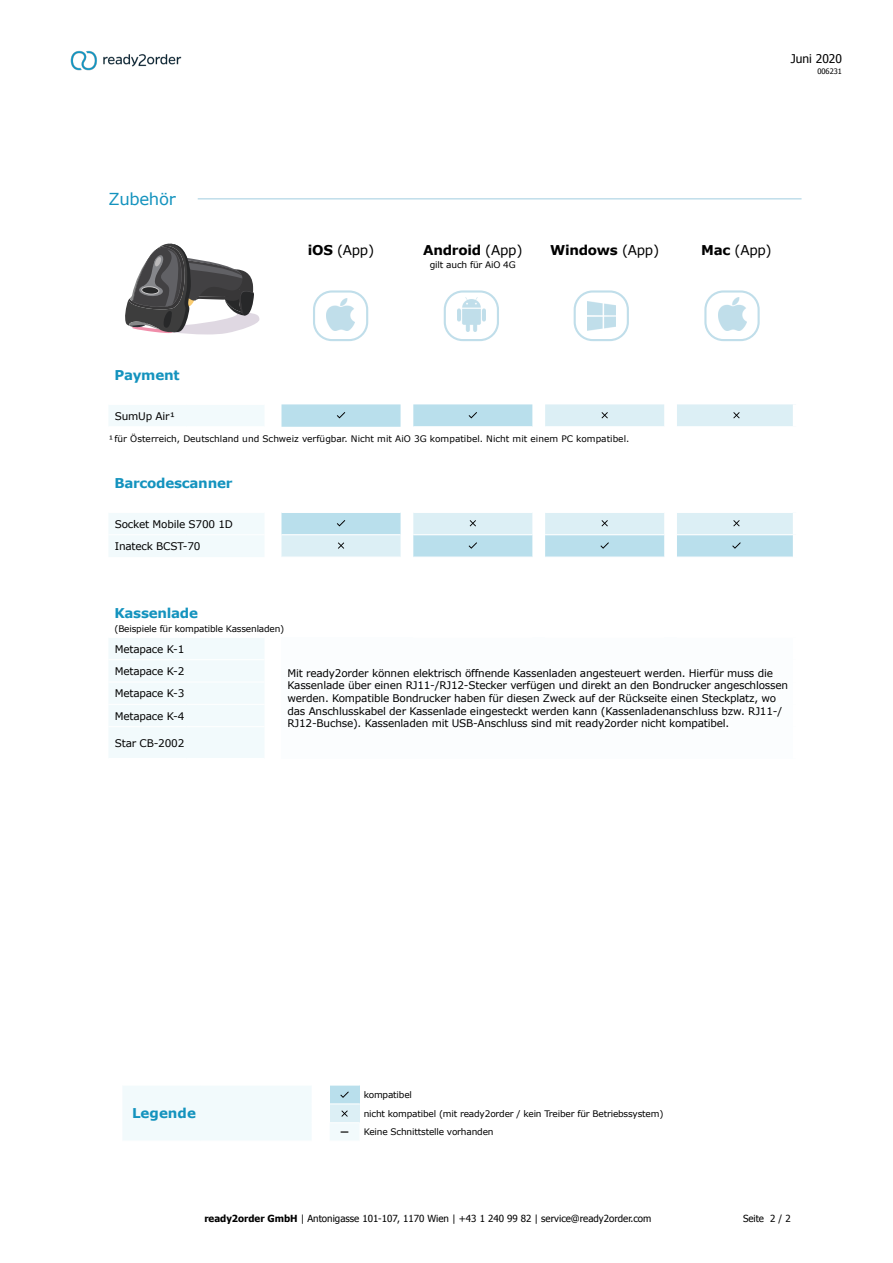
<style>
.page{position:relative;width:893px;height:1263px;background:#fff}
.page>*{position:absolute;margin:0;border:0;box-sizing:border-box;transform-origin:0 0}
.t1{font:16.5px "Verdana";letter-spacing:-.02em;color:#1493be}
.t2{font:700 13.5px "Verdana";letter-spacing:-.02em;color:#1493be}
.t3{font:700 13.5px "Verdana";letter-spacing:-.02em;color:#000}
.t4{font:13.5px "Verdana";letter-spacing:-.02em;color:#000}
.t5{font:700 13.5px "Verdana";color:#1493be}
.t6{font:12px "Tahoma";color:#000}
.t7{font:10.5px/12.6px "Verdana";letter-spacing:-.02em;color:#000}
.t8{font:9.75px "Tahoma";color:#000}
.t9{font:9px/18.9px "Verdana";letter-spacing:-.02em;color:#000}
.t10{font:9px "Verdana";color:#000}
.t11{font:7.5px "Tahoma";color:#000}
.s1{font-weight:700}
.s2{font-weight:400}
</style>
<div class="page">
<img style="left:70px;top:50px;width:112px;height:21px">
<svg style="left:109px;top:405px;width:155px;height:353px;fill:#f2fafc"></svg>
<svg style="left:281px;top:404px;width:512px;height:153px"></svg>
<div style="left:281px;top:637px;width:515px;height:121px;background:#fbfdfe"></div>
<hr style="left:108px;top:534px;width:78px;height:1px;background:#fff">
<hr style="left:186px;top:534px;width:78px;height:1px;background:#fff">
<hr style="left:281px;top:512px;width:120px;height:1px;background:#fff">
<hr style="left:281px;top:534px;width:120px;height:1px;background:#fff">
<hr style="left:413px;top:637px;width:119px;height:1px;background:#fff">
<hr style="left:545px;top:637px;width:119px;height:1px;background:#fff">
<hr style="left:677px;top:637px;width:116px;height:1px;background:#fff">
<div style="left:793px;top:637px;width:6px;height:23px;background:#fff"></div>
<div style="left:793px;top:660px;width:6px;height:22px;background:#fff"></div>
<div style="left:793px;top:682px;width:6px;height:22px;background:#fff"></div>
<div style="left:793px;top:704px;width:6px;height:23px;background:#fff"></div>
<div style="left:793px;top:727px;width:6px;height:31px;background:#fff"></div>
<hr style="left:108px;top:426px;width:78px;height:1px;background:#fff">
<hr style="left:186px;top:426px;width:78px;height:1px;background:#fff">
<hr style="left:413px;top:426px;width:119px;height:1px;background:#fff">
<hr style="left:545px;top:426px;width:119px;height:1px;background:#fff">
<hr style="left:677px;top:426px;width:122px;height:1px;background:#fff">
<hr style="left:281px;top:471px;width:120px;height:1px;background:#fff">
<hr style="left:413px;top:471px;width:119px;height:1px;background:#fff">
<hr style="left:545px;top:471px;width:119px;height:1px;background:#fff">
<hr style="left:677px;top:471px;width:122px;height:1px;background:#fff">
<hr style="left:281px;top:556px;width:120px;height:2px;background:#fff">
<hr style="left:413px;top:556px;width:119px;height:2px;background:#fff">
<hr style="left:545px;top:556px;width:119px;height:2px;background:#fff">
<hr style="left:677px;top:556px;width:116px;height:2px;background:#fff">
<hr style="left:108px;top:637px;width:78px;height:1px;background:#fff">
<hr style="left:186px;top:637px;width:78px;height:1px;background:#fff">
<hr style="left:108px;top:659px;width:78px;height:1px;background:#fff">
<hr style="left:186px;top:659px;width:78px;height:1px;background:#fff">
<hr style="left:108px;top:681px;width:78px;height:1px;background:#fff">
<hr style="left:186px;top:681px;width:78px;height:1px;background:#fff">
<hr style="left:108px;top:704px;width:78px;height:1px;background:#fff">
<hr style="left:186px;top:704px;width:78px;height:1px;background:#fff">
<hr style="left:108px;top:726px;width:78px;height:1px;background:#fff">
<hr style="left:186px;top:726px;width:78px;height:1px;background:#fff">
<hr style="left:108px;top:512px;width:78px;height:1px;background:#fff">
<hr style="left:186px;top:512px;width:78px;height:1px;background:#fff">
<svg style="left:337px;top:412px;width:8px;height:6px"></svg>
<svg style="left:469px;top:412px;width:8px;height:6px"></svg>
<svg style="left:601px;top:412px;width:7px;height:6px"></svg>
<svg style="left:733px;top:412px;width:7px;height:6px"></svg>
<svg style="left:337px;top:520px;width:8px;height:6px"></svg>
<svg style="left:413px;top:512px;width:380px;height:23px;background:#dfeff5"></svg>
<svg style="left:338px;top:542px;width:6px;height:7px"></svg>
<svg style="left:469px;top:542px;width:8px;height:7px"></svg>
<svg style="left:600px;top:542px;width:9px;height:7px"></svg>
<svg style="left:732px;top:542px;width:9px;height:7px"></svg>
<svg style="left:125px;top:244px;width:134px;height:90px"></svg>
<svg style="left:123px;top:1085px;width:236px;height:55px"></svg>
<hr style="left:198px;top:198px;width:603px;height:2px;background:#c0deea">
<img style="left:718px;top:298px;width:28px;height:32px">
<img style="left:457px;top:298px;width:28px;height:34px">
<img style="left:588px;top:302px;width:28px;height:29px">
<img style="left:327px;top:299px;width:28px;height:32px">
<div style="left:574px;top:290px;width:55px;height:51px;border:2px solid #c0deea;border-radius:18px"></div>
<div style="left:313px;top:290px;width:55px;height:51px;border:2px solid #c0deea;border-radius:18px"></div>
<div style="left:704px;top:290px;width:56px;height:51px;border:2px solid #c0deea;border-radius:18px"></div>
<div style="left:444px;top:290px;width:55px;height:51px;border:2px solid #c0deea;border-radius:18px"></div>
<p class="t6" style="left:791px;top:51px;width:53px">Juni 2020</p>
<p class="t11" style="left:817px;top:66px;width:26px">006231</p>
<h1 class="t1" style="left:108px;top:188px;width:69px">Zubehör</h1>
<p class="t4" style="left:308px;top:241px;width:68px"><span class="s1">iOS</span> (App)</p>
<p class="t3" style="left:423px;top:241px;width:101px">Android <span class="s2">(App)</span></p>
<p class="t9" style="left:430px;top:255px;width:87px">gilt auch für AiO 4G</p>
<p class="t3" style="left:550px;top:241px;width:111px">Windows <span class="s2">(App)</span></p>
<p class="t4" style="left:701px;top:241px;width:72px"><span class="s1">Mac</span> (App)</p>
<p class="t2" style="left:114px;top:366px;width:67px">Payment</p>
<p class="t7" style="left:115px;top:410px;width:62px">SumUp Air¹</p>
<p class="t10" style="left:108px;top:433px;width:522px">¹für Österreich, Deutschland und Schweiz verfügbar. Nicht mit AiO 3G kompatibel. Nicht mit einem PC kompatibel.</p>
<p class="t2" style="left:114px;top:474px;width:119px">Barcodescanner</p>
<p class="t7" style="left:115px;top:513px;width:120px;line-height:22.4px">Socket Mobile S700 1D<br>Inateck BCST-70</p>
<p class="t2" style="left:114px;top:604px;width:85px">Kassenlade</p>
<p class="t9" style="left:114px;top:619px;width:171px">(Beispiele für kompatible Kassenladen)</p>
<p class="t7" style="left:115px;top:643px;width:71px">Metapace K-1</p>
<p class="t7" style="left:115px;top:660px;width:71px;line-height:22.4px;text-align:justify">Metapace K-2<br>Metapace K-3<br>Metapace K-4</p>
<p class="t7" style="left:115px;top:737px;width:71px">Star CB-2002</p>
<p class="t7" style="left:287px;top:667px;width:502px">Mit ready2order können elektrisch öffnende Kassenladen angesteuert werden. Hierfür muss die Kassenlade über einen RJ11-/RJ12-Stecker verfügen und direkt an den Bondrucker angeschlossen werden. Kompatible Bondrucker haben für diesen Zweck auf der Rückseite einen Steckplatz, wo das Anschlusskabel der Kassenlade eingesteckt werden kann (Kassenladenanschluss bzw. RJ11-/ RJ12-Buchse). Kassenladen mit USB-Anschluss sind mit ready2order nicht kompatibel.</p>
<p class="t5" style="left:132px;top:1104px;width:65px">Legende</p>
<p class="t9" style="left:364px;top:1085px;width:301px">kompatibel<br>nicht kompatibel (mit ready2order / kein Treiber für Betriebssystem)</p>
<p class="t9" style="left:340px;top:1123px;width:155px"><span class="s1">—</span> Keine Schnittstelle vorhanden</p>
<p class="t8" style="left:204px;top:1212px;width:449px"><span class="s1">ready2order GmbH</span> | Antonigasse 101-107, 1170 Wien | +43 1 240 99 82 | service@ready2order.com</p>
<p class="t8" style="left:743px;top:1212px;width:49px">Seite 2 / 2</p>
</div>
